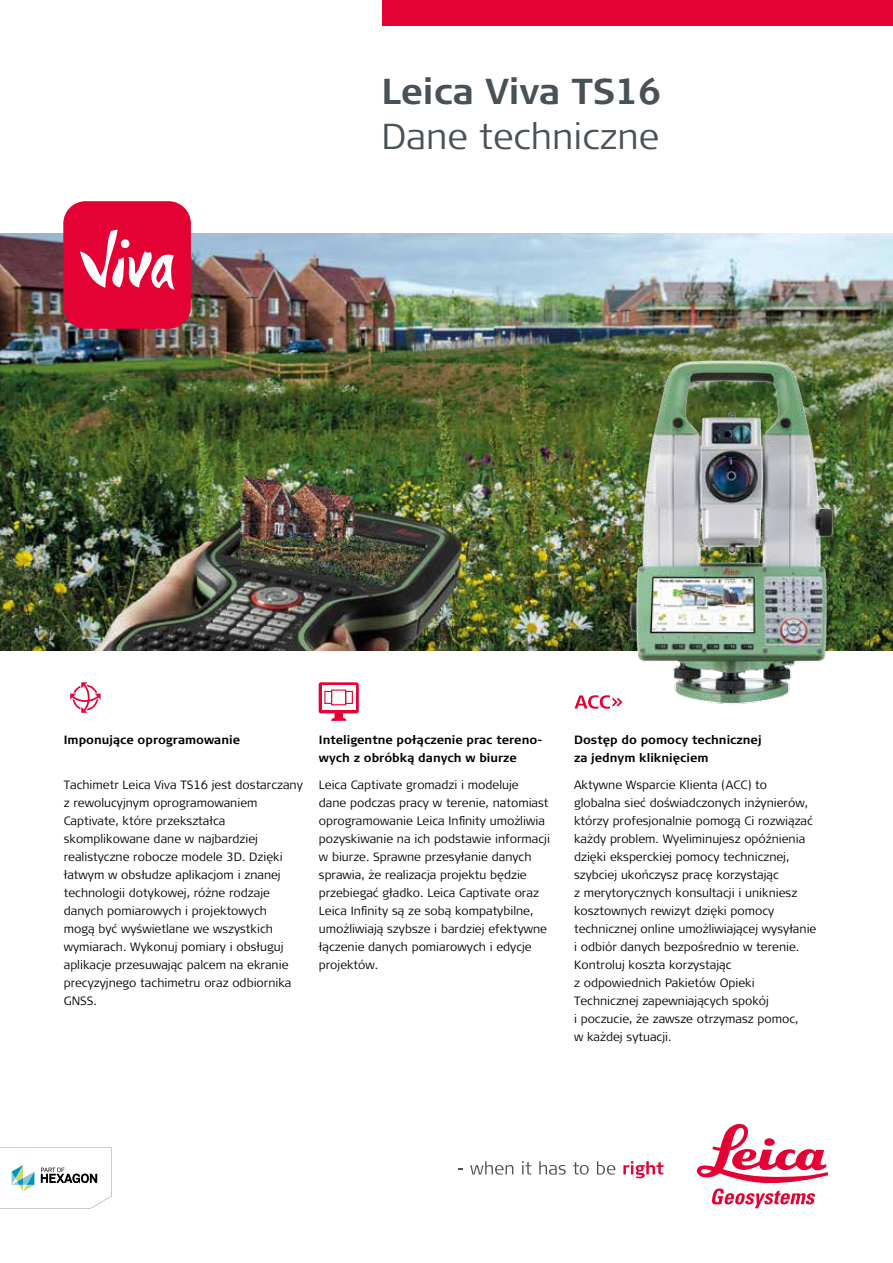
<style>
.page{position:relative;width:893px;height:1263px;background:#fff}
.page>*{position:absolute;margin:0;border:0;box-sizing:border-box;transform-origin:0 0}
.t1{font:300 36px "Signa Pro";color:#485156}
.t2{font:700 36px "Signa Pro";color:#485156}
.t3{font:300 12px/18px "Signa Pro";color:#000}
.t4{font:700 12px/18px "Signa Pro";color:#000}
</style>
<div class="page">
<div style="left:383px;top:0;width:510px;height:26px;background:#e40134"></div>
<svg style="left:0;top:1147px;width:112px;height:62px"></svg>
<svg style="left:470px;top:1161px;width:43px;height:14px"></svg>
<svg style="left:522px;top:1161px;width:9px;height:13px"></svg>
<svg style="left:539px;top:1161px;width:27px;height:13px"></svg>
<svg style="left:573px;top:1162px;width:16px;height:13px"></svg>
<svg style="left:597px;top:1161px;width:18px;height:14px"></svg>
<svg style="left:623px;top:1161px;width:40px;height:17px"></svg>
<svg style="left:697px;top:1123px;width:131px;height:85px"></svg>
<img style="left:0;top:234px;width:893px;height:417px">
<div style="left:63px;top:201px;width:128px;height:128px;background:#e40134;border-radius:22px"></div>
<svg style="left:80px;top:229px;width:95px;height:61px"></svg>
<div style="left:121px;top:239px;width:9px;height:9px;background:#fff;border-radius:50%"></div>
<img style="left:626px;top:349px;width:227px;height:355px">
<svg style="left:70px;top:682px;width:31px;height:31px"></svg>
<svg style="left:319px;top:682px;width:40px;height:39px"></svg>
<div style="left:322px;top:686px;width:33px;height:24px;background:#fff"></div>
<div style="left:331px;top:689px;width:15px;height:16px;border:1px solid #e40134"></div>
<div style="left:324px;top:691px;width:8px;height:13px;border:1px solid #e40134"></div>
<div style="left:345px;top:691px;width:8px;height:13px;border:1px solid #e40134"></div>
<svg style="left:574px;top:695px;width:48px;height:14px"></svg>
<h1 class="t2" style="left:381px;top:66px;width:281px">Leica Viva TS16</h1>
<h1 class="t1" style="left:381px;top:111px;width:279px">Dane techniczne</h1>
<p class="t4" style="left:64px;top:730px;width:178px">Imponujące oprogramowanie</p>
<p class="t3" style="left:64px;top:775px;width:241px">Tachimetr Leica Viva TS16 jest dostarczany z rewolucyjnym oprogramowaniem Captivate, które przekształca skomplikowane dane w najbardziej realistyczne robocze modele 3D. Dzięki łatwym w obsłudze aplikacjom i znanej technologii dotykowej, różne rodzaje danych pomiarowych i projektowych<br>mogą być wyświetlane we wszystkich wymiarach. Wykonuj pomiary i obsługuj aplikacje przesuwając palcem na ekranie precyzyjnego tachimetru oraz odbiornika GNSS.</p>
<p class="t4" style="left:319px;top:730px;width:225px">Inteligentne połączenie prac tereno&shy;wych z obróbką danych w biurze</p>
<p class="t3" style="left:319px;top:775px;width:233px">Leica Captivate gromadzi i modeluje<br>dane podczas pracy w terenie, natomiast oprogramowanie Leica Infinity umożliwia pozyskiwanie na ich podstawie informacji w biurze. Sprawne przesyłanie danych sprawia, że realizacja projektu będzie przebiegać gładko. Leica Captivate oraz Leica Infinity są ze sobą kompatybilne, umożliwiają szybsze i bardziej efektywne łączenie danych pomiarowych i edycje projektów.</p>
<p class="t4" style="left:574px;top:730px;width:189px">Dostęp do pomocy technicznej za jednym kliknięciem</p>
<p class="t3" style="left:574px;top:775px;width:244px">Aktywne Wsparcie Klienta (ACC) to globalna sieć doświadczonych inżynierów, którzy profesjonalnie pomogą Ci rozwiązać każdy problem. Wyeliminujesz opóźnienia dzięki eksperckiej pomocy technicznej, szybciej ukończysz pracę korzystając<br>z merytorycznych konsultacji i unikniesz kosztownych rewizyt dzięki pomocy technicznej online umożliwiającej wysyłanie i odbiór danych bezpośrednio w terenie.<br>Kontroluj koszta korzystając<br>z odpowiednich Pakietów Opieki Technicznej zapewniających spokój<br>i poczucie, że zawsze otrzymasz pomoc,<br>w każdej sytuacji.</p>
</div>
